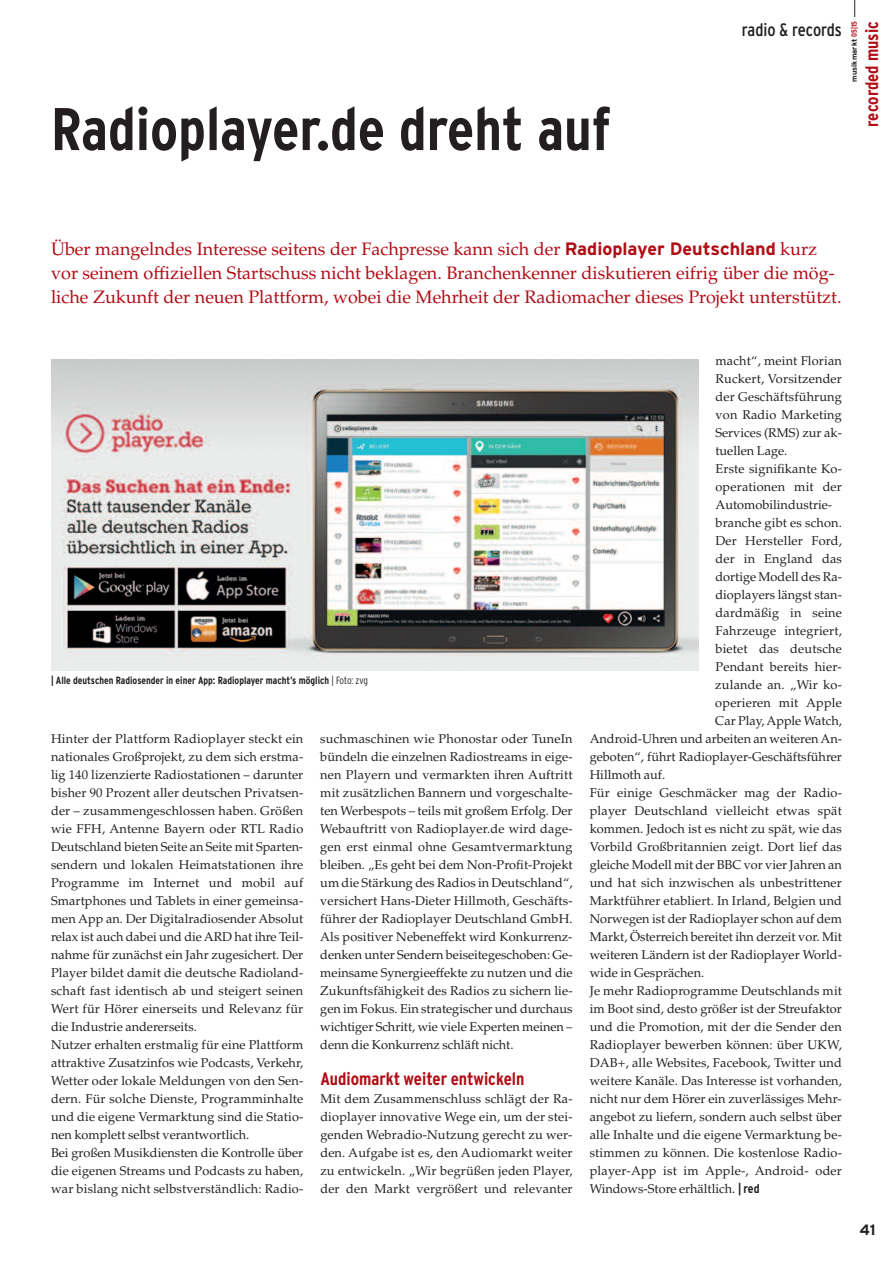
<style>
.page{position:relative;width:893px;height:1263px;background:#fff}
.page>*{position:absolute;margin:0;border:0;box-sizing:border-box;transform-origin:0 0}
.t1{font:700 condensed 60px "Interstate";color:#231f20}
.t2{font:18px/24px "Palatino LT Pro";color:#b00d15}
.t3{font:700 condensed 18px "Interstate";color:#b00d15}
.t4{font:condensed 18px "Interstate";color:#231f20}
.t5{font:700 15px "Interstate";color:#231f20}
.t6{font:12.75px/18px "Palatino LT Pro";letter-spacing:.01em;color:#231f20;text-align:justify}
.t7{font:700 condensed 10.5px "Interstate";color:#231f20}
.t8{font:700 7.5px "Interstate";color:#231f20}
.s1{font-stretch:condensed;color:#b00d15}
.s2{font-family:"Interstate";font-weight:700}
.s3{font-weight:300}
.s4{font-family:"Interstate";font-weight:700;font-stretch:condensed}
</style>
<div class="page">
<img style="left:51px;top:359px;width:647px;height:311px">
<svg style="left:854px;top:0;width:1px;height:17px"></svg>
<h1 class="t1" style="left:51px;top:94px;width:561px">Radioplayer.de dreht auf</h1>
<h2 class="t4" style="left:742px;top:19px;width:102px">radio &amp; records</h2>
<p class="t8" style="left:850px;top:82px;width:62px;rotate:-90deg">musikmarkt <span class="s1">05|15</span></p>
<h2 class="t3" style="left:861px;top:127px;width:107px;rotate:-90deg">recorded music</h2>
<p class="t2" style="left:51px;top:239px;width:792px">Über mangelndes Interesse seitens der Fachpresse kann sich der <span class="s2">Radioplayer Deutschland</span> kurz vor seinem offiziellen Startschuss nicht beklagen. Branchenkenner diskutieren eifrig über die mög&shy;liche Zukunft der neuen Plattform, wobei die Mehrheit der Radiomacher dieses Projekt unterstützt.</p>
<p class="t7" style="left:51px;top:674px;width:319px">| Alle deutschen Radiosender in einer App: Radioplayer macht’s möglich <span class="s3">| Foto: zvg</span></p>
<p class="t6" style="left:51px;top:731px;width:254px;text-align:left">Hinter der Plattform Radioplayer steckt ein nationales Großprojekt, zu dem sich erstma&shy;lig 140 lizenzierte Radiostationen – darunter bisher 90 Prozent aller deutschen Privatsen&shy;der – zusammengeschlossen haben. Größen wie FFH, Antenne Bayern oder RTL Radio Deutschland bieten Seite an Seite mit Sparten&shy;sendern und lokalen Heimatstationen ihre Programme im Internet und mobil auf Smartphones und Tablets in einer gemeinsa&shy;men App an. Der Digitalradiosender Absolut relax ist auch dabei und dieARD hat ihre Teil&shy;nahme für zunächst ein Jahr zugesichert. Der Player bildet damit die deutsche Radioland&shy;schaft fast identisch ab und steigert seinen Wert für Hörer einerseits und Relevanz für die Industrie andererseits.<br>Nutzer erhalten erstmalig für eine Plattform attraktive Zusatzinfos wie Podcasts, Verkehr, Wetter oder lokale Meldungen von den Sen&shy;dern. Für solche Dienste, Programminhalte und die eigene Vermarktung sind die Statio&shy;nen komplett selbst verantwortlich.<br>Bei großen Musikdiensten die Kontrolle über die eigenen Streams und Podcasts zu haben, war bislang nicht selbstverständlich: Radio-</p>
<p class="t6" style="left:320px;top:731px;width:254px">suchmaschinen wie Phonostar oder TuneIn bündeln die einzelnen Radiostreams in eige&shy;nen Playern und vermarkten ihren Auftritt mit zusätzlichen Bannern und vorgeschalte&shy;ten Werbespots – teils mit großem Erfolg. Der Webauftritt von Radioplayer.de wird dage&shy;gen erst einmal ohne Gesamtvermarktung bleiben. „Es geht bei dem Non-Profit-Projekt um die Stärkung des Radios in Deutschland“, versichert Hans-Dieter Hillmoth, Geschäfts&shy;führer der Radioplayer Deutschland GmbH.<br>Als positiver Nebeneffekt wird Konkurrenz&shy;denken unter Sendern beiseitegeschoben: Ge&shy;meinsame Synergieeffekte zu nutzen und die Zukunftsfähigkeit des Radios zu sichern lie&shy;gen im Fokus. Ein strategischer und durchaus wichtiger Schritt, wie viele Experten meinen – denn die Konkurrenz schläft nicht.</p>
<h2 class="t3" style="left:320px;top:1068px;width:206px">Audiomarkt weiter entwickeln</h2>
<p class="t6" style="left:320px;top:1091px;width:254px">Mit dem Zusammenschluss schlägt der Ra&shy;dioplayer innovative Wege ein, um der stei&shy;genden Webradio-Nutzung gerecht zu wer&shy;den. Aufgabe ist es, den Audiomarkt weiter zu entwickeln. „Wir begrüßen jeden Player, der den Markt vergrößert und relevanter</p>
<p class="t6" style="left:715px;top:353px;width:128px">macht“, meint Florian</p>
<p class="t6" style="left:715px;top:371px;width:128px">Ruckert, Vorsitzender</p>
<p class="t6" style="left:715px;top:389px;width:128px">der Geschäftsführung</p>
<p class="t6" style="left:715px;top:407px;width:128px">von Radio Marketing</p>
<p class="t6" style="left:715px;top:425px;width:128px">Services (RMS) zur ak-</p>
<p class="t6" style="left:715px;top:443px;width:73px">tuellen Lage.</p>
<p class="t6" style="left:715px;top:461px;width:128px">Erste signifikante Ko-</p>
<p class="t6" style="left:715px;top:479px;width:128px">operationen mit der</p>
<p class="t6" style="left:715px;top:497px;width:118px">Automobilindustrie-</p>
<p class="t6" style="left:715px;top:515px;width:128px">branche gibt es schon.</p>
<p class="t6" style="left:715px;top:533px;width:128px">Der Hersteller Ford,</p>
<p class="t6" style="left:715px;top:551px;width:128px">der in England das</p>
<p class="t6" style="left:715px;top:569px;width:128px">dortige Modell des Ra-</p>
<p class="t6" style="left:715px;top:587px;width:128px">dioplayers längst stan-</p>
<p class="t6" style="left:715px;top:605px;width:128px">dardmäßig in seine</p>
<p class="t6" style="left:715px;top:623px;width:128px">Fahrzeuge integriert,</p>
<p class="t6" style="left:715px;top:641px;width:128px">bietet das deutsche</p>
<p class="t6" style="left:715px;top:659px;width:128px">Pendant bereits hier-</p>
<p class="t6" style="left:715px;top:677px;width:128px">zulande an. „Wir ko-</p>
<p class="t6" style="left:715px;top:695px;width:128px">operieren mit Apple</p>
<p class="t6" style="left:715px;top:713px;width:128px">Car Play,Apple Watch,</p>
<p class="t6" style="left:590px;top:731px;width:254px">Android-Uhren und arbeiten an weiterenAn-</p>
<p class="t6" style="left:590px;top:749px;width:254px">geboten“, führt Radioplayer-Geschäftsführer</p>
<p class="t6" style="left:590px;top:767px;width:77px">Hillmoth auf.</p>
<p class="t6" style="left:590px;top:785px;width:254px">Für einige Geschmäcker mag der Radio-</p>
<p class="t6" style="left:590px;top:803px;width:254px">player Deutschland vielleicht etwas spät</p>
<p class="t6" style="left:590px;top:821px;width:254px">kommen. Jedoch ist es nicht zu spät, wie das</p>
<p class="t6" style="left:590px;top:839px;width:254px">Vorbild Großbritannien zeigt. Dort lief das</p>
<p class="t6" style="left:590px;top:857px;width:254px">gleiche Modell mit der BBC vor vier Jahren an</p>
<p class="t6" style="left:590px;top:875px;width:254px">und hat sich inzwischen als unbestrittener</p>
<p class="t6" style="left:590px;top:893px;width:254px">Marktführer etabliert. In Irland, Belgien und</p>
<p class="t6" style="left:590px;top:911px;width:254px">Norwegen ist der Radioplayer schon auf dem</p>
<p class="t6" style="left:590px;top:929px;width:254px">Markt, Österreich bereitet ihn derzeit vor. Mit</p>
<p class="t6" style="left:590px;top:947px;width:254px">weiteren Ländern ist der Radioplayer World-</p>
<p class="t6" style="left:590px;top:965px;width:116px">wide in Gesprächen.</p>
<p class="t6" style="left:590px;top:983px;width:254px">Je mehr Radioprogramme Deutschlands mit</p>
<p class="t6" style="left:590px;top:1001px;width:254px">im Boot sind, desto größer ist der Streufaktor</p>
<p class="t6" style="left:590px;top:1019px;width:254px">und die Promotion, mit der die Sender den</p>
<p class="t6" style="left:590px;top:1037px;width:254px">Radioplayer bewerben können: über UKW,</p>
<p class="t6" style="left:590px;top:1055px;width:254px">DAB+, alle Websites, Facebook, Twitter und</p>
<p class="t6" style="left:590px;top:1073px;width:254px">weitere Kanäle. Das Interesse ist vorhanden,</p>
<p class="t6" style="left:590px;top:1091px;width:254px">nicht nur dem Hörer ein zuverlässiges Mehr-</p>
<p class="t6" style="left:590px;top:1109px;width:254px">angebot zu liefern, sondern auch selbst über</p>
<p class="t6" style="left:590px;top:1127px;width:254px">alle Inhalte und die eigene Vermarktung be-</p>
<p class="t6" style="left:590px;top:1145px;width:254px">stimmen zu können. Die kostenlose Radio-</p>
<p class="t6" style="left:590px;top:1163px;width:254px">player-App ist im Apple-, Android- oder</p>
<p class="t6" style="left:590px;top:1181px;width:171px">Windows-Store erhältlich. <span class="s4">| red</span></p>
<p class="t5" style="left:859px;top:1220px;width:17px">41</p>
</div>
